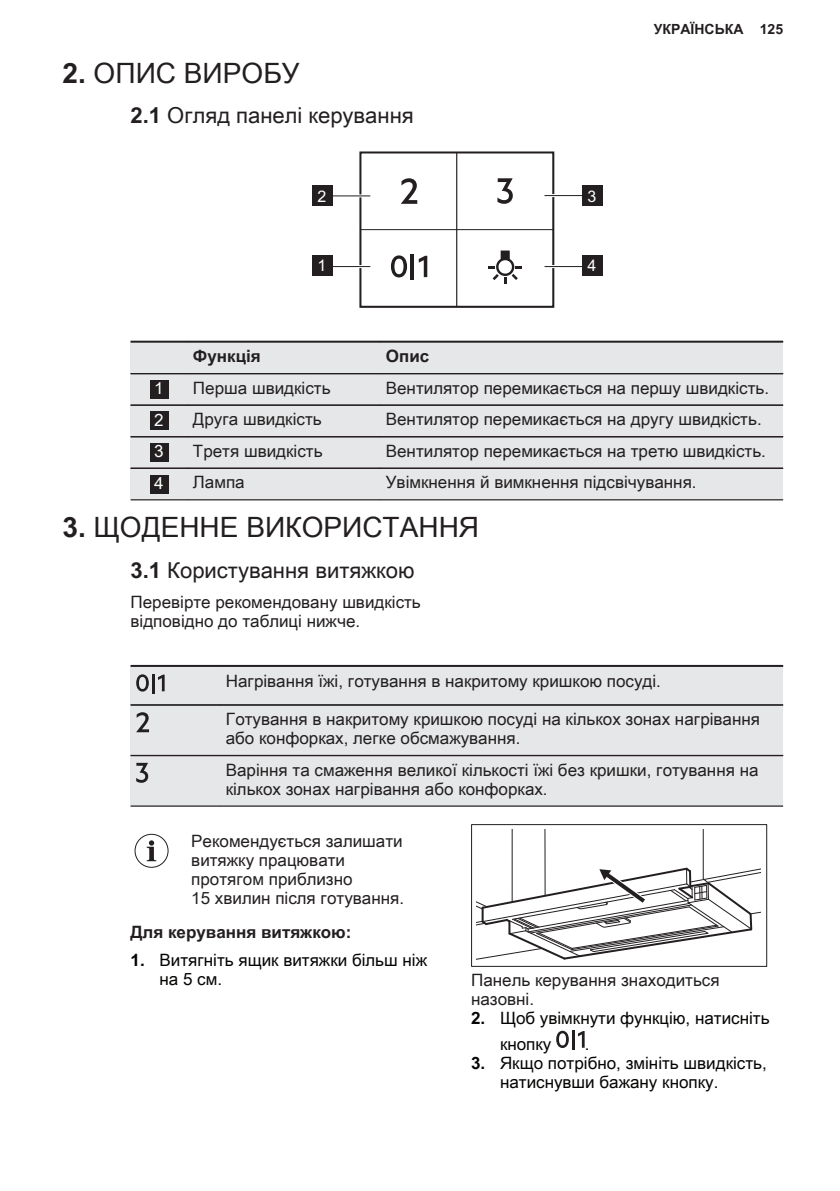
<style>
.page{position:relative;width:840px;height:1191px;background:#fff}
.page>*{position:absolute;margin:0;border:0;box-sizing:border-box;transform-origin:0 0}
.t1{font:28px "Arial Unicode MS";color:#231f20}
.t2{font:22px "Arial Unicode MS";color:#231f20}
.t3{font:17px/19px "Arial Unicode MS";color:#231f20}
.t4{font:17px/19px "Arial Unicode MS";color:#040503}
.t5{font:700 17px "Arial Unicode MS";color:#231f20}
.t6{font:17px "Arial Unicode MS";color:#fff}
.t7{font:16px "Arial";color:#fff}
.t8{font:700 14px "Arial Unicode MS";color:#231f20}
.s1{font-weight:700}
</style>
<div class="page">
<div style="left:456px;top:152px;width:97px;height:78px;border:1px solid #231f20"></div>
<div style="left:360px;top:229px;width:97px;height:78px;border:1px solid #231f20"></div>
<div style="left:456px;top:229px;width:97px;height:78px;border:1px solid #231f20"></div>
<div style="left:359px;top:151px;width:195px;height:157px;border:2px solid #231f20"></div>
<svg style="left:488px;top:251px;width:33px;height:33px"></svg>
<svg style="left:497px;top:178px;width:15px;height:26px"></svg>
<svg style="left:401px;top:178px;width:16px;height:26px"></svg>
<svg style="left:390px;top:255px;width:17px;height:22px"></svg>
<hr style="left:410px;top:254px;width:4px;height:26px;background:#231f20">
<svg style="left:418px;top:256px;width:9px;height:21px"></svg>
<hr style="left:324px;top:194px;width:46px;height:3px;background:#fff">
<hr style="left:324px;top:195px;width:46px;height:1px;background:#231f20">
<div style="left:312px;top:186px;width:20px;height:20px;background:#231f20"></div>
<hr style="left:324px;top:265px;width:46px;height:3px;background:#fff">
<hr style="left:324px;top:266px;width:46px;height:1px;background:#231f20">
<div style="left:312px;top:255px;width:20px;height:20px;background:#231f20"></div>
<hr style="left:544px;top:265px;width:42px;height:3px;background:#fff">
<hr style="left:544px;top:266px;width:42px;height:1px;background:#231f20">
<div style="left:581px;top:255px;width:20px;height:20px;background:#231f20"></div>
<hr style="left:544px;top:194px;width:42px;height:3px;background:#fff">
<hr style="left:544px;top:195px;width:42px;height:1px;background:#231f20">
<div style="left:581px;top:186px;width:20px;height:20px;background:#231f20"></div>
<div style="left:130px;top:342px;width:652px;height:158px;background:#e6e7e9"></div>
<div style="left:150px;top:380px;width:19px;height:19px;background:#231f20"></div>
<div style="left:150px;top:411px;width:19px;height:19px;background:#231f20"></div>
<div style="left:150px;top:443px;width:19px;height:19px;background:#231f20"></div>
<div style="left:150px;top:475px;width:19px;height:18px;background:#231f20"></div>
<hr style="left:130px;top:341px;width:57px;height:2px;background:#231f20">
<hr style="left:187px;top:341px;width:193px;height:2px;background:#231f20">
<hr style="left:380px;top:341px;width:402px;height:2px;background:#231f20">
<hr style="left:130px;top:373px;width:57px;height:1px;background:#231f20">
<hr style="left:187px;top:373px;width:193px;height:1px;background:#231f20">
<hr style="left:380px;top:373px;width:402px;height:1px;background:#231f20">
<hr style="left:130px;top:404px;width:57px;height:2px;background:#231f20">
<hr style="left:187px;top:404px;width:193px;height:2px;background:#231f20">
<hr style="left:380px;top:404px;width:402px;height:2px;background:#231f20">
<hr style="left:130px;top:436px;width:57px;height:1px;background:#231f20">
<hr style="left:187px;top:436px;width:193px;height:1px;background:#231f20">
<hr style="left:380px;top:436px;width:402px;height:1px;background:#231f20">
<hr style="left:130px;top:468px;width:57px;height:1px;background:#231f20">
<hr style="left:130px;top:499px;width:57px;height:1px;background:#231f20">
<hr style="left:187px;top:468px;width:193px;height:1px;background:#231f20">
<hr style="left:187px;top:499px;width:193px;height:1px;background:#231f20">
<hr style="left:380px;top:468px;width:402px;height:1px;background:#231f20">
<hr style="left:380px;top:499px;width:402px;height:1px;background:#231f20">
<div style="left:130px;top:666px;width:652px;height:140px;background:#e6e7e9"></div>
<svg style="left:136px;top:674px;width:13px;height:17px"></svg>
<hr style="left:152px;top:673px;width:2px;height:20px;background:#231f20">
<svg style="left:158px;top:674px;width:6px;height:17px"></svg>
<svg style="left:136px;top:712px;width:13px;height:20px"></svg>
<svg style="left:136px;top:763px;width:12px;height:20px"></svg>
<hr style="left:130px;top:665px;width:90px;height:2px;background:#231f20">
<hr style="left:220px;top:665px;width:562px;height:2px;background:#231f20">
<hr style="left:130px;top:704px;width:90px;height:1px;background:#231f20">
<hr style="left:220px;top:704px;width:562px;height:1px;background:#231f20">
<hr style="left:130px;top:755px;width:90px;height:1px;background:#231f20">
<hr style="left:130px;top:805px;width:90px;height:1px;background:#231f20">
<hr style="left:220px;top:755px;width:562px;height:1px;background:#231f20">
<hr style="left:220px;top:805px;width:562px;height:1px;background:#231f20">
<svg style="left:134px;top:833px;width:34px;height:34px"></svg>
<div style="left:471px;top:824px;width:295px;height:143px;border:1px solid #231f20"></div>
<svg style="left:476px;top:829px;width:284px;height:131px"></svg>
<svg style="left:556px;top:1030px;width:12px;height:18px"></svg>
<hr style="left:571px;top:1030px;width:3px;height:20px;background:#231f20">
<svg style="left:578px;top:1031px;width:6px;height:16px"></svg>
<p class="t1" style="left:62px;top:52px;width:238px"><span class="s1">2.</span> ОПИС ВИРОБУ</p>
<p class="t2" style="left:130px;top:99px;width:284px"><span class="s1">2.1</span> Огляд панелі керування</p>
<p class="t7" style="left:317px;top:187px;width:10px">2</p>
<p class="t7" style="left:587px;top:187px;width:10px">3</p>
<p class="t7" style="left:317px;top:256px;width:10px">1</p>
<p class="t7" style="left:587px;top:256px;width:10px">4</p>
<p class="t5" style="left:193px;top:344px;width:69px">Функція</p>
<p class="t5" style="left:385px;top:344px;width:45px">Опис</p>
<p class="t8" style="left:653px;top:19px;width:131px">УКРАЇНСЬКА 125</p>
<p class="t6" style="left:154px;top:376px;width:11px">1</p>
<p class="t3" style="left:193px;top:378px;width:139px">Перша швидкість</p>
<p class="t3" style="left:385px;top:378px;width:384px">Вентилятор перемикається на першу швидкість.</p>
<p class="t6" style="left:154px;top:407px;width:11px">2</p>
<p class="t3" style="left:193px;top:409px;width:130px">Друга швидкість</p>
<p class="t3" style="left:385px;top:409px;width:377px">Вентилятор перемикається на другу швидкість.</p>
<p class="t6" style="left:154px;top:439px;width:11px">3</p>
<p class="t3" style="left:193px;top:441px;width:131px">Третя швидкість</p>
<p class="t3" style="left:385px;top:441px;width:381px">Вентилятор перемикається на третю швидкість.</p>
<p class="t6" style="left:154px;top:471px;width:11px">4</p>
<p class="t3" style="left:193px;top:472px;width:53px">Лампа</p>
<p class="t3" style="left:385px;top:472px;width:312px">Увімкнення й вимкнення підсвічування.</p>
<p class="t1" style="left:62px;top:507px;width:418px"><span class="s1">3.</span> ЩОДЕННЕ ВИКОРИСТАННЯ</p>
<p class="t2" style="left:130px;top:554px;width:285px"><span class="s1">3.1</span> Користування витяжкою</p>
<p class="t3" style="left:130px;top:592px;width:292px">Перевірте рекомендовану швидкість відповідно до таблиці нижче.</p>
<p class="t3" style="left:225px;top:670px;width:436px">Нагрівання їжі, готування в накритому кришкою посуді.</p>
<p class="t3" style="left:225px;top:709px;width:535px">Готування в накритому кришкою посуді на кількох зонах нагрівання або конфорках, легке обсмажування.</p>
<p class="t3" style="left:225px;top:760px;width:534px">Варіння та смаження великої кількості їжі без кришки, готування на кількох зонах нагрівання або конфорках.</p>
<p class="t3" style="left:191px;top:831px;width:214px">Рекомендується залишати витяжку працювати протягом приблизно<br>15 хвилин після готування.</p>
<p class="t5" style="left:130px;top:919px;width:222px">Для керування витяжкою:</p>
<p class="t4" style="left:159px;top:949px;width:269px;text-indent:-29px"><span class="s1">1.</span> Витягніть ящик витяжки більш ніж на 5 см.</p>
<p class="t3" style="left:471px;top:970px;width:250px">Панель керування знаходиться назовні.</p>
<p class="t4" style="left:499px;top:1004px;width:271px;line-height:26px;text-indent:-29px"><span class="s1">2.</span> Щоб увімкнути функцію, натисніть кнопку</p>
<p class="t4" style="left:584px;top:1034px;width:6px">.</p>
<p class="t4" style="left:499px;top:1053px;width:268px;text-indent:-29px"><span class="s1">3.</span> Якщо потрібно, змініть швидкість, натиснувши бажану кнопку.</p>
</div>
